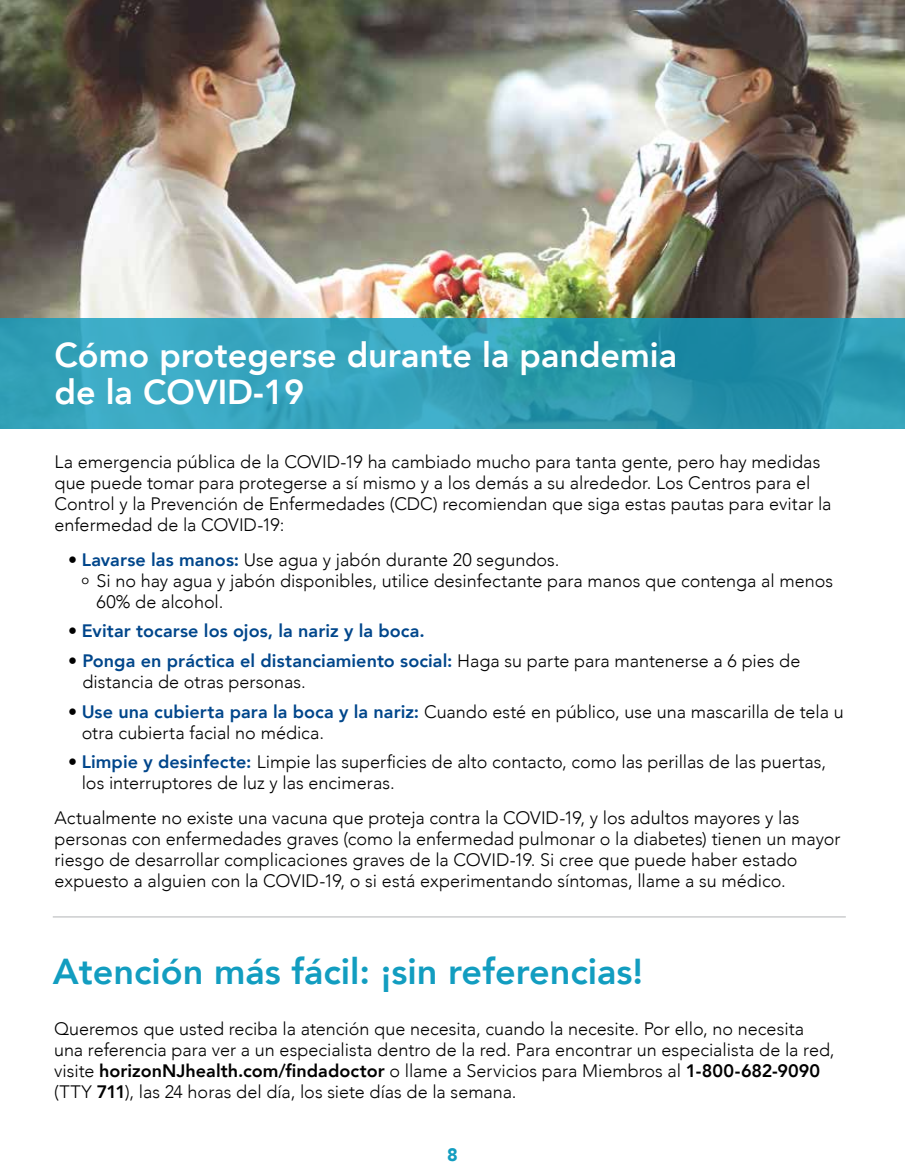
<style>
.page{position:relative;width:905px;height:1175px;background:#fff}
.page>*{position:absolute;margin:0;border:0;box-sizing:border-box;transform-origin:0 0}
.t1{font:800 36px "Avenir";color:#129dc0}
.t2{font:800 34.5px/37.5px "Avenir";color:#fff}
.t3{font:300 18px/21px "Avenir";color:#000}
.t4{font:800 18px "Avenir";letter-spacing:.005em;color:#00468b}
.t5{font:900 18px "Avenir";color:#129dc0}
.s1{font-weight:800;color:#00468b}
.s2{font-weight:300;color:#000}
.s3{font-weight:800}
</style>
<div class="page">
<img style="left:0;top:0;width:904px;height:318px">
<svg style="left:0;top:318px;width:904px;height:110px;background:#309eb5"></svg>
<hr style="left:53px;top:916px;width:792px;height:1px;background:#b2b5b6">
<h2 class="t2" style="left:54px;top:336px;width:624px">Cómo protegerse durante la pandemia de la COVID-19</h2>
<p class="t3" style="left:54px;top:451px;width:778px">La emergencia pública de la COVID-19 ha cambiado mucho para tanta gente, pero hay medidas que puede tomar para protegerse a sí mismo y a los demás a su alrededor. Los Centros para el Control y la Prevención de Enfermedades (CDC) recomiendan que siga estas pautas para evitar la enfermedad de la COVID-19:</p>
<p class="t3" style="left:68px;top:549px;width:493px">• <span class="s1">Lavarse las manos:</span> Use agua y jabón durante 20 segundos.</p>
<p class="t3" style="left:81px;top:570px;width:753px"><sup>o</sup> Si no hay agua y jabón disponibles, utilice desinfectante para manos que contenga al menos</p>
<p class="t3" style="left:97px;top:591px;width:128px">60% de alcohol.</p>
<p class="t4" style="left:68px;top:617px;width:358px"><span class="s2">•</span> Evitar tocarse los ojos, la nariz y la boca.</p>
<p class="t3" style="left:82px;top:650px;width:719px;text-indent:-14px">• <span class="s1">Ponga en práctica el distanciamiento social:</span> Haga su parte para mantenerse a 6 pies de distancia de otras personas.</p>
<p class="t3" style="left:82px;top:701px;width:763px;text-indent:-14px">• <span class="s1">Use una cubierta para la boca y la nariz:</span> Cuando esté en público, use una mascarilla de tela u otra cubierta facial no médica.</p>
<p class="t3" style="left:82px;top:751px;width:746px;text-indent:-14px">• <span class="s1">Limpie y desinfecte:</span> Limpie las superficies de alto contacto, como las perillas de las puertas, los interruptores de luz y las encimeras.</p>
<p class="t3" style="left:54px;top:807px;width:787px">Actualmente no existe una vacuna que proteja contra la COVID-19, y los adultos mayores y las personas con enfermedades graves (como la enfermedad pulmonar o la diabetes) tienen un mayor riesgo de desarrollar complicaciones graves de la COVID-19. Si cree que puede haber estado expuesto a alguien con la COVID-19, o si está experimentando síntomas, llame a su médico.</p>
<h1 class="t1" style="left:53px;top:943px;width:592px">Atención más fácil: ¡sin referencias!</h1>
<p class="t3" style="left:54px;top:1018px;width:782px">Queremos que usted reciba la atención que necesita, cuando la necesite. Por ello, no necesita una referencia para ver a un especialista dentro de la red. Para encontrar un especialista de la red, visite <span class="s3">horizonNJhealth.com/findadoctor</span> o llame a Servicios para Miembros al <span class="s3">1-800-682-9090 </span>(TTY <span class="s3">711</span>), las 24 horas del día, los siete días de la semana.</p>
<p class="t5" style="left:447px;top:1138px;width:12px">8</p>
</div>
